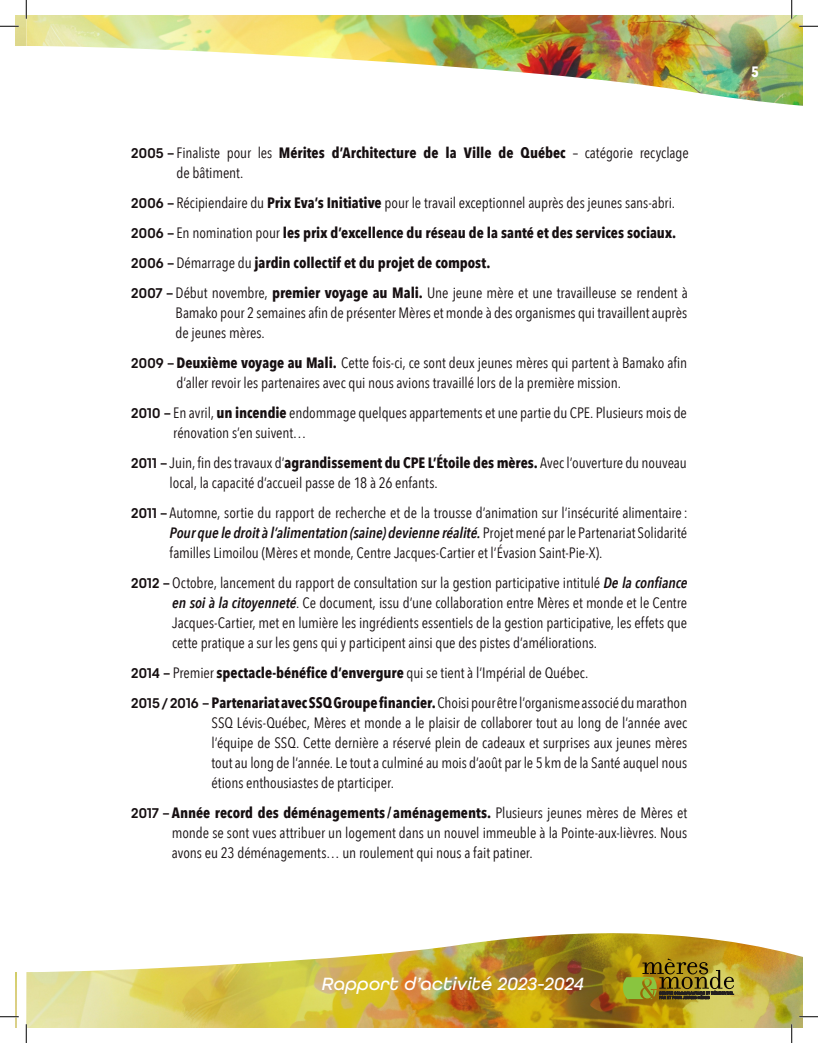
<style>
.page{position:relative;width:818px;height:1043px;background:#fff}
.page>*{position:absolute;margin:0;border:0;box-sizing:border-box;transform-origin:0 0}
.t1{font:italic 500 18.75px "All Round Gothic";letter-spacing:.015em;color:#fff}
.texte_courant_couleur{font:15px/20px "Avenir Next Condensed";letter-spacing:-.005em;color:#160f11;text-align:justify}
.texte_courant_couleur-2{font:700 15px "Avenir Next Condensed";letter-spacing:-.005em;color:#160f11}
.t2{font:700 15px "Avenir Next Condensed";color:#fff}
.s1{font-family:"All Round Gothic";font-weight:600}
.s2{font-weight:700}
.s3{font-weight:400}
.s4{font-weight:600;font-style:italic}
</style>
<div class="page">
<img style="left:15px;top:972px;width:1px;height:56px">
<img style="left:26px;top:933px;width:776px;height:95px">
<img style="left:15px;top:15px;width:787px;height:91px">
<svg style="left:623px;top:958px;width:111px;height:41px;background:#8f8324"></svg>
<svg style="left:0;top:25px;width:19px;height:2px"></svg>
<svg style="left:799px;top:25px;width:19px;height:2px"></svg>
<svg style="left:0;top:1015px;width:19px;height:2px"></svg>
<svg style="left:799px;top:1015px;width:19px;height:2px"></svg>
<svg style="left:25px;top:0;width:2px;height:19px"></svg>
<svg style="left:25px;top:1024px;width:2px;height:18px"></svg>
<svg style="left:790px;top:0;width:2px;height:19px"></svg>
<svg style="left:790px;top:1024px;width:2px;height:18px"></svg>
<p class="texte_courant_couleur" style="left:176px;top:142px;width:514px;text-indent:-45px"><span class="s1">2005 –</span> Finaliste pour les <span class="s2">Mérites d’Architecture de la Ville de Québec</span> – catégorie recyclage de bâtiment.</p>
<p class="texte_courant_couleur" style="left:131px;top:192px;width:545px"><span class="s1">2006 –</span> Récipiendaire du <span class="s2">Prix Eva’s Initiative</span> pour le travail exceptionnel auprès des jeunes sans-abri.</p>
<p class="texte_courant_couleur-2" style="left:131px;top:223px;width:546px"><span class="s1">2006 –</span> <span class="s3">En nomination pour</span> les prix d’excellence du réseau de la santé et des services sociaux.</p>
<p class="texte_courant_couleur-2" style="left:131px;top:253px;width:361px"><span class="s1">2006 –</span> <span class="s3">Démarrage du</span> jardin collectif et du projet de compost.</p>
<p class="texte_courant_couleur" style="left:175px;top:282px;width:513px;text-indent:-44px"><span class="s1">2007 –</span> Début novembre, <span class="s2">premier voyage au Mali.</span> Une jeune mère et une travailleuse se rendent à Bamako pour 2 semaines afin de présenter Mères et monde à des organismes qui travaillent auprès de jeunes mères.</p>
<p class="texte_courant_couleur" style="left:176px;top:352px;width:512px;text-indent:-45px"><span class="s1">2009 –</span> <span class="s2">Deuxième voyage au Mali.</span> Cette fois-ci, ce sont deux jeunes mères qui partent à Bamako afin d’aller revoir les partenaires avec qui nous avions travaillé lors de la première mission.</p>
<p class="texte_courant_couleur" style="left:173px;top:402px;width:515px;text-indent:-42px"><span class="s1">2010 –</span> En avril, <span class="s2">un incendie</span> endommage quelques appartements et une partie du CPE. Plusieurs mois de rénovation s’en suivent…</p>
<p class="texte_courant_couleur" style="left:169px;top:452px;width:519px;text-indent:-38px"><span class="s1">2011 –</span> Juin, fin des travaux d’<span class="s2">agrandissement du CPE L’Étoile des mères.</span> Avec l’ouverture du nouveau local, la capacité d’accueil passe de 18 à 26 enfants.</p>
<p class="texte_courant_couleur" style="left:169px;top:502px;width:519px;text-indent:-38px"><span class="s1">2011 –</span> Automne, sortie du rapport de recherche et de la trousse d’animation sur l’insécurité alimentaire :<br><span class="s4">Pour que le droit à l’alimentation (saine) devienne réalité.</span> Projet mené par le Partenariat Solidarité familles Limoilou (Mères et monde, Centre Jacques-Cartier et l’Évasion Saint-Pie-X).</p>
<p class="texte_courant_couleur" style="left:172px;top:572px;width:516px;text-indent:-41px"><span class="s1">2012 –</span> Octobre, lancement du rapport de consultation sur la gestion participative intitulé <span class="s4">De la confiance en soi à la citoyenneté</span>. Ce document, issu d’une collaboration entre Mères et monde et le Centre Jacques-Cartier, met en lumière les ingrédients essentiels de la gestion participative, les effets que cette pratique a sur les gens qui y participent ainsi que des pistes d’améliorations.</p>
<p class="texte_courant_couleur" style="left:131px;top:662px;width:458px"><span class="s1">2014 –</span> Premier <span class="s2">spectacle-bénéfice d’envergure</span> qui se tient à l’Impérial de Québec.</p>
<p class="texte_courant_couleur" style="left:211px;top:692px;width:477px;text-indent:-80px"><span class="s1">2015/ 2016 –</span> <span class="s2">Partenariat avec SSQ Groupe financier.</span> Choisi pour être l’organisme associé du marathon SSQ Lévis-Québec, Mères et monde a le plaisir de collaborer tout au long de l’année avec l’équipe de SSQ. Cette dernière a réservé plein de cadeaux et surprises aux jeunes mères tout au long de l’année. Le tout a culminé au mois d’août par le 5 km de la Santé auquel nous étions enthousiastes de ptarticiper.</p>
<p class="texte_courant_couleur" style="left:172px;top:802px;width:516px;text-indent:-41px"><span class="s1">2017 –</span> <span class="s2">Année record des déménagements / aménagements.</span> Plusieurs jeunes mères de Mères et monde se sont vues attribuer un logement dans un nouvel immeuble à la Pointe-aux-lièvres. Nous avons eu 23 déménagements… un roulement qui nous a fait patiner.</p>
<p class="t1" style="left:322px;top:972px;width:263px">Rapport d’activité 2023-2024</p>
<p class="t2" style="left:751px;top:62px;width:9px">5</p>
</div>
